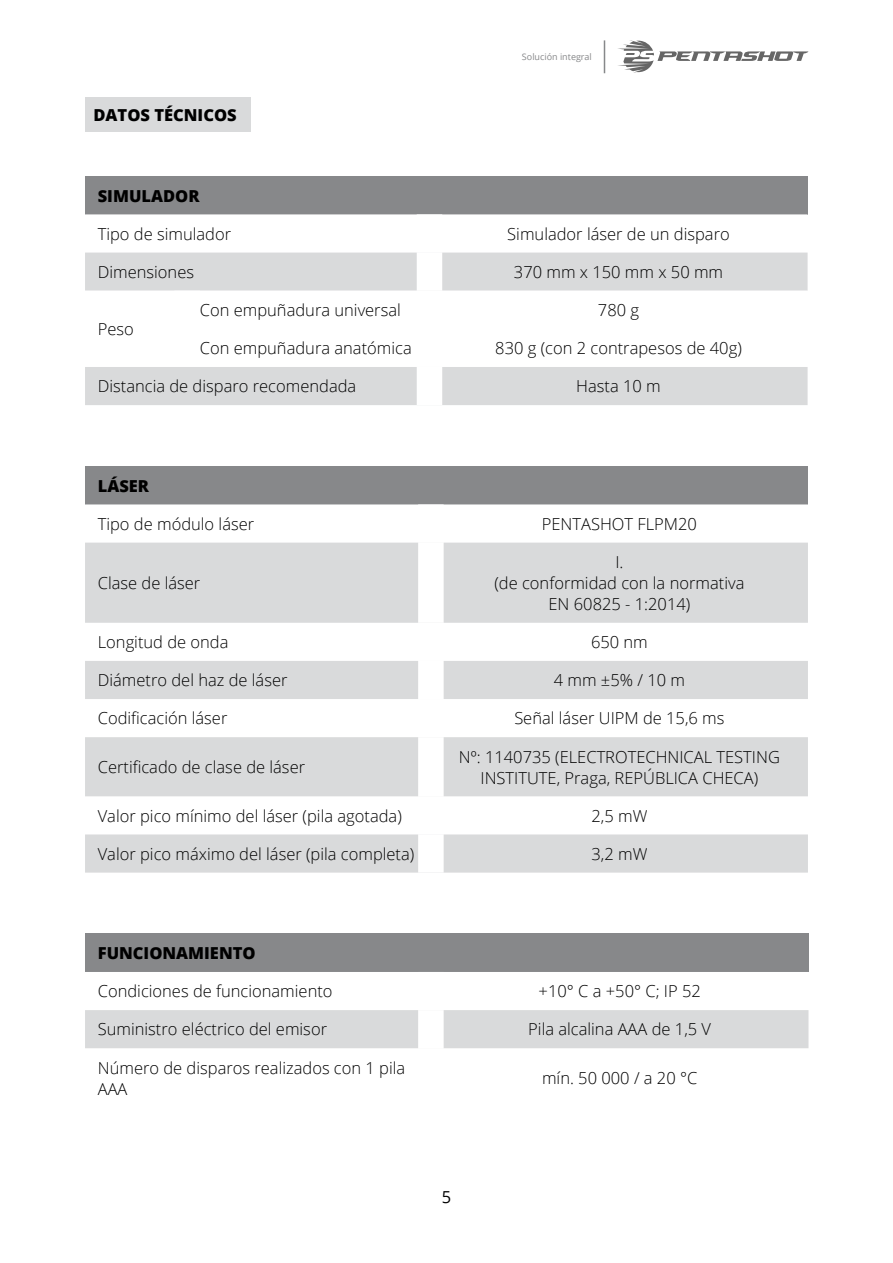
<style>
.page{position:relative;width:893px;height:1263px;background:#fff}
.page>*{position:absolute;margin:0;border:0;box-sizing:border-box;transform-origin:0 0}
.t1{font:300 16.5px/21px "Open Sans";color:#000;text-align:center}
.t2{font:800 16.5px "Open Sans";color:#000}
.t3{font:16.5px "Open Sans";color:#000}
.t4{font:9px "Open Sans";color:#87888a}
</style>
<div class="page">
<svg style="left:618px;top:40px;width:190px;height:33px"></svg>
<hr style="left:604px;top:40px;width:1px;height:33px;background:#87888a">
<div style="left:85px;top:98px;width:166px;height:34px;background:#d9dadb"></div>
<div style="left:85px;top:176px;width:723px;height:38px;background:#87888a"></div>
<svg style="left:85px;top:214px;width:723px;height:39px"></svg>
<div style="left:85px;top:253px;width:723px;height:152px;background:#d9dadb"></div>
<svg style="left:85px;top:291px;width:723px;height:76px"></svg>
<hr style="left:200px;top:328px;width:217px;height:2px;background:#fff">
<hr style="left:442px;top:328px;width:366px;height:2px;background:#fff">
<div style="left:417px;top:214px;width:25px;height:39px;background:#fff"></div>
<div style="left:417px;top:253px;width:25px;height:38px;background:#fff"></div>
<div style="left:174px;top:291px;width:26px;height:38px;background:#fff"></div>
<div style="left:417px;top:291px;width:25px;height:38px;background:#fff"></div>
<div style="left:174px;top:329px;width:26px;height:38px;background:#fff"></div>
<div style="left:417px;top:329px;width:25px;height:38px;background:#fff"></div>
<div style="left:417px;top:367px;width:25px;height:38px;background:#fff"></div>
<div style="left:85px;top:466px;width:723px;height:38px;background:#87888a"></div>
<svg style="left:85px;top:504px;width:723px;height:39px"></svg>
<svg style="left:85px;top:543px;width:723px;height:330px;fill:#d9dadb"></svg>
<div style="left:418px;top:504px;width:26px;height:39px;background:#fff"></div>
<div style="left:418px;top:543px;width:26px;height:80px;background:#fff"></div>
<div style="left:418px;top:623px;width:26px;height:38px;background:#fff"></div>
<div style="left:418px;top:661px;width:26px;height:38px;background:#fff"></div>
<div style="left:418px;top:699px;width:26px;height:38px;background:#fff"></div>
<div style="left:418px;top:737px;width:26px;height:59px;background:#fff"></div>
<div style="left:418px;top:796px;width:26px;height:38px;background:#fff"></div>
<div style="left:418px;top:834px;width:26px;height:39px;background:#fff"></div>
<div style="left:85px;top:934px;width:723px;height:38px;background:#87888a"></div>
<div style="left:85px;top:1010px;width:723px;height:38px;background:#d9dadb"></div>
<div style="left:418px;top:1010px;width:26px;height:38px;background:#fff"></div>
<p class="t2" style="left:94px;top:103px;width:145px">DATOS TÉCNICOS</p>
<p class="t4" style="left:522px;top:50px;width:71px">Solución integral</p>
<p class="t2" style="left:98px;top:183px;width:103px">SIMULADOR</p>
<p class="t1" style="left:98px;top:223px;width:135px">Tipo de simulador</p>
<p class="t1" style="left:507px;top:223px;width:224px">Simulador láser de un disparo</p>
<p class="t1" style="left:98px;top:261px;width:98px">Dimensiones</p>
<p class="t1" style="left:514px;top:261px;width:211px">370 mm x 150 mm x 50 mm</p>
<p class="t1" style="left:200px;top:299px;width:203px">Con empuñadura universal</p>
<p class="t1" style="left:598px;top:299px;width:43px">780 g</p>
<p class="t1" style="left:200px;top:337px;width:213px">Con empuñadura anatómica</p>
<p class="t1" style="left:495px;top:337px;width:248px">830 g (con 2 contrapesos de 40g)</p>
<p class="t1" style="left:98px;top:375px;width:260px">Distancia de disparo recomendada</p>
<p class="t1" style="left:576px;top:375px;width:86px">Hasta 10 m</p>
<p class="t1" style="left:98px;top:318px;width:38px">Peso</p>
<p class="t2" style="left:98px;top:473px;width:53px">LÁSER</p>
<p class="t1" style="left:98px;top:513px;width:158px">Tipo de módulo láser</p>
<p class="t1" style="left:542px;top:513px;width:157px">PENTASHOT FLPM20</p>
<p class="t1" style="left:98px;top:572px;width:104px">Clase de láser</p>
<p class="t1" style="left:494px;top:551px;width:251px">I.<br>(de conformidad con la normativa<br>EN 60825 - 1:2014)</p>
<p class="t1" style="left:98px;top:631px;width:132px">Longitud de onda</p>
<p class="t1" style="left:591px;top:631px;width:58px">650 nm</p>
<p class="t1" style="left:98px;top:669px;width:191px">Diámetro del haz de láser</p>
<p class="t1" style="left:554px;top:669px;width:133px">4 mm ±5% / 10 m</p>
<p class="t1" style="left:98px;top:707px;width:131px">Codificación láser</p>
<p class="t1" style="left:514px;top:707px;width:212px">Señal láser UIPM de 15,6 ms</p>
<p class="t1" style="left:98px;top:756px;width:209px">Certificado de clase de láser</p>
<p class="t1" style="left:459px;top:746px;width:322px">Nº: 1140735 (ELECTROTECHNICAL TESTING<br>INSTITUTE, Praga, REPÚBLICA CHECA)</p>
<p class="t1" style="left:98px;top:805px;width:305px">Valor pico mínimo del láser (pila agotada)</p>
<p class="t1" style="left:591px;top:805px;width:57px">2,5 mW</p>
<p class="t1" style="left:98px;top:843px;width:318px">Valor pico máximo del láser (pila completa)</p>
<p class="t1" style="left:591px;top:843px;width:57px">3,2 mW</p>
<p class="t2" style="left:98px;top:941px;width:159px">FUNCIONAMIENTO</p>
<p class="t1" style="left:98px;top:980px;width:236px">Condiciones de funcionamiento</p>
<p class="t1" style="left:539px;top:980px;width:164px">+10° C a +50° C; IP 52</p>
<p class="t1" style="left:98px;top:1018px;width:231px">Suministro eléctrico del emisor</p>
<p class="t1" style="left:528px;top:1018px;width:184px">Pila alcalina AAA de 1,5 V</p>
<p class="t1" style="left:98px;top:1057px;width:309px;text-align:left">Número de disparos realizados con 1 pila<br>AAA</p>
<p class="t1" style="left:542px;top:1067px;width:157px">mín. 50 000 / a 20 °C</p>
<p class="t3" style="left:442px;top:1185px;width:11px">5</p>
</div>
